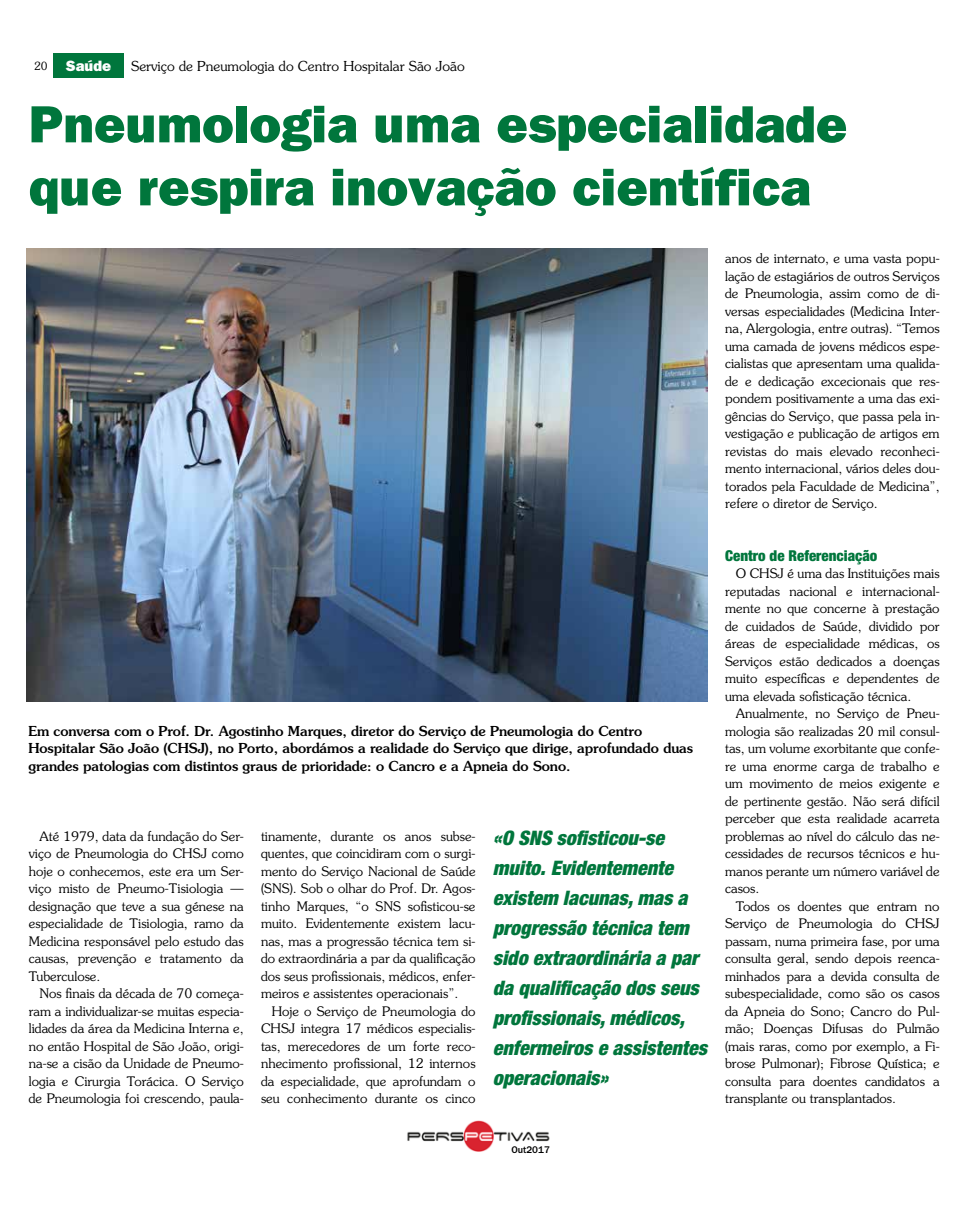
<style>
.page{position:relative;width:968px;height:1205px;background:#fff}
.page>*{position:absolute;margin:0;border:0;box-sizing:border-box;transform-origin:0 0}
.t1{font:52.5px/63px "ITC Franklin Gothic Std Hvy";color:#00763c}
.t2{font:italic 900 condensed 20px/30px "Helvetica Neue LT Std";color:#00763c}
.t3{font:900 condensed 15px "Helvetica Neue LT Std";color:#00763c}
.t4{font:15px "ITC Franklin Gothic Std Hvy";color:#fff}
.t5{font:500 13.75px/17.5px "Souvenir Std";color:#000}
.t6{font:300 13.75px "Souvenir Std";color:#000}
.t7{font:300 13.12px/17.5px "Souvenir Std";color:#000;text-align:justify}
.t8{font:500 10px "ITC Franklin Gothic Std";color:#000}
.s1{font-family:"Souvenir Std";font-weight:300;font-size:11.25px;color:#000}
</style>
<div class="page">
<div style="left:53px;top:53px;width:71px;height:25px;background:#00763c"></div>
<img style="left:407px;top:1121px;width:143px;height:31px">
<img style="left:27px;top:248px;width:680px;height:454px">
<p class="t4" style="left:34px;top:56px;width:79px"><span class="s1">20</span> Saúde</p>
<p class="t6" style="left:131px;top:58px;width:335px">Serviço de Pneumologia do Centro Hospitalar São João</p>
<h1 class="t1" style="left:29px;top:92px;width:819px">Pneumologia uma especialidade que respira inovação científica</h1>
<p class="t5" style="left:28px;top:722px;width:666px">Em conversa com o Prof. Dr. Agostinho Marques, diretor do Serviço de Pneumologia do Centro<br>Hospitalar São João (CHSJ), no Porto, abordámos a realidade do Serviço que dirige, aprofundado duas grandes patologias com distintos graus de prioridade: o Cancro e a Apneia do Sono.</p>
<p class="t7" style="left:29px;top:827px;width:216px;text-indent:11px">Até 1979, data da fundação do Ser&shy;viço de Pneumologia do CHSJ como hoje o conhecemos, este era um Ser&shy;viço misto de Pneumo-Tisiologia — designação que teve a sua génese na especialidade de Tisiologia, ramo da Medicina responsável pelo estudo das causas, prevenção e tratamento da Tuberculose.</p>
<p class="t7" style="left:29px;top:985px;width:216px;text-indent:11px">Nos finais da década de 70 começa&shy;ram a individualizar-se muitas especia&shy;lidades da área da Medicina Interna e, no então Hospital de São João, origi&shy;na-se a cisão da Unidade de Pneumo&shy;logia e Cirurgia Torácica. O Serviço de Pneumologia foi crescendo, paula-</p>
<p class="t7" style="left:261px;top:827px;width:216px">tinamente, durante os anos subse&shy;quentes, que coincidiram com o surgi&shy;mento do Serviço Nacional de Saúde (SNS). Sob o olhar do Prof. Dr. Agos&shy;tinho Marques, “o SNS sofisticou-se muito. Evidentemente existem lacu&shy;nas, mas a progressão técnica tem si&shy;do extraordinária a par da qualificação dos seus profissionais, médicos, enfer&shy;meiros e assistentes operacionais”.</p>
<p class="t7" style="left:261px;top:1002px;width:216px;text-indent:11px">Hoje o Serviço de Pneumologia do CHSJ integra 17 médicos especialis&shy;tas, merecedores de um forte reco&shy;nhecimento profissional, 12 internos da especialidade, que aprofundam o seu conhecimento durante os cinco</p>
<h2 class="t2" style="left:493px;top:823px;width:216px">«O SNS sofisticou-se muito. Evidentemente existem lacunas, mas a progressão técnica tem sido extraordinária a par da qualificação dos seus profissionais, médicos, enfermeiros e assistentes operacionais»</h2>
<p class="t8" style="left:511px;top:1144px;width:40px">Out2017</p>
<p class="t7" style="left:725px;top:250px;width:216px">anos de internato, e uma vasta popu&shy;lação de estagiários de outros Serviços de Pneumologia, assim como de di&shy;versas especialidades (Medicina Inter&shy;na, Alergologia, entre outras). “Temos uma camada de jovens médicos espe&shy;cialistas que apresentam uma qualida&shy;de e dedicação excecionais que res&shy;pondem positivamente a uma das exi&shy;gências do Serviço, que passa pela in&shy;vestigação e publicação de artigos em revistas do mais elevado reconheci&shy;mento internacional, vários deles dou&shy;torados pela Faculdade de Medicina”, refere o diretor de Serviço.</p>
<p class="t3" style="left:725px;top:546px;width:154px">Centro de Referenciação</p>
<p class="t7" style="left:725px;top:565px;width:216px;text-indent:11px">O CHSJ é uma das Instituições mais reputadas nacional e internacional&shy;mente no que concerne à prestação de cuidados de Saúde, dividido por áreas de especialidade médicas, os Serviços estão dedicados a doenças muito específicas e dependentes de uma elevada sofisticação técnica.</p>
<p class="t7" style="left:725px;top:705px;width:216px;text-indent:11px">Anualmente, no Serviço de Pneu&shy;mologia são realizadas 20 mil consul&shy;tas, um volume exorbitante que confe&shy;re uma enorme carga de trabalho e um movimento de meios exigente e de pertinente gestão. Não será difícil perceber que esta realidade acarreta problemas ao nível do cálculo das ne&shy;cessidades de recursos técnicos e hu&shy;manos perante um número variável de casos.</p>
<p class="t7" style="left:725px;top:897px;width:216px;text-indent:11px">Todos os doentes que entram no Serviço de Pneumologia do CHSJ passam, numa primeira fase, por uma consulta geral, sendo depois reenca&shy;minhados para a devida consulta de subespecialidade, como são os casos da Apneia do Sono; Cancro do Pul&shy;mão; Doenças Difusas do Pulmão (mais raras, como por exemplo, a Fi&shy;brose Pulmonar); Fibrose Quística; e consulta para doentes candidatos a transplante ou transplantados.</p>
</div>
